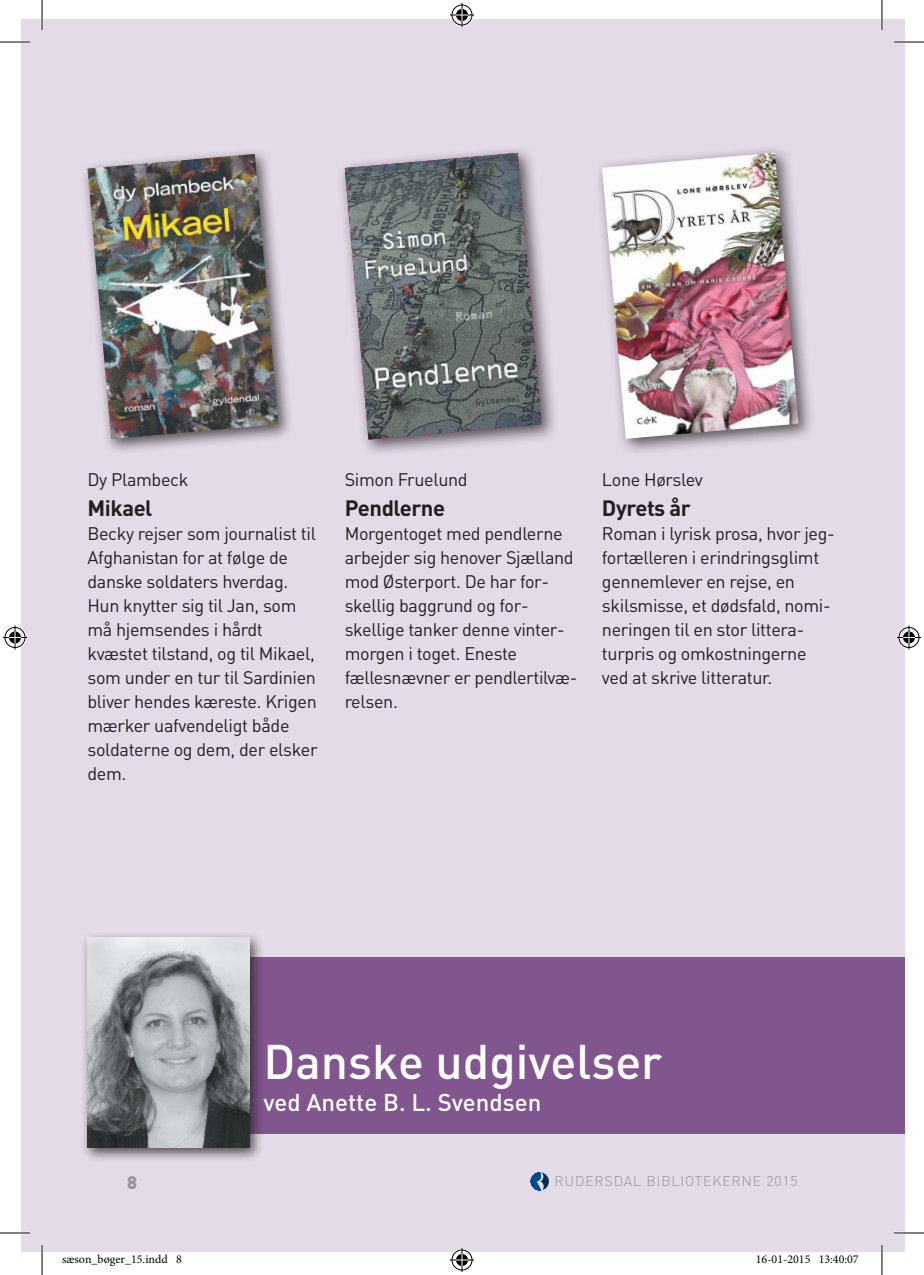
<style>
.page{position:relative;width:924px;height:1275px;background:#fff}
.page>*{position:absolute;margin:0;border:0;box-sizing:border-box;transform-origin:0 0}
.t1{font:500 48px "DIN";color:#fff}
.t2{font:500 24px "DIN";color:#fff}
.t3{font:700 22px "DIN";letter-spacing:-.02em;color:#231f20}
.t4{font:18px/24px "DIN";letter-spacing:-.02em;color:#231f20}
.t5{font:900 18px "DIN";color:#939598}
.t6{font:300 14px "DIN";letter-spacing:.06em;color:#939598}
.t7{font:12px "Minion Pro";color:#000}
</style>
<div class="page">
<div style="left:21px;top:19px;width:883px;height:1232px;background:#e4dbe8"></div>
<svg style="left:530px;top:1172px;width:18px;height:18px"></svg>
<div style="left:176px;top:957px;width:728px;height:177px;background:#81558d"></div>
<div style="left:80px;top:931px;width:185px;height:231px;background:#231f20;opacity:.75"></div>
<img style="left:87px;top:938px;width:163px;height:210px">
<div style="left:336px;top:145px;width:223px;height:312px;background:#231f20;opacity:.75"></div>
<img style="left:344px;top:153px;width:197px;height:286px">
<div style="left:80px;top:147px;width:214px;height:308px;background:#231f20;opacity:.75"></div>
<img style="left:87px;top:154px;width:191px;height:285px">
<div style="left:594px;top:145px;width:222px;height:312px;background:#231f20;opacity:.75"></div>
<img style="left:601px;top:152px;width:197px;height:287px">
<hr style="left:0;top:41px;width:30px;height:2px;background:#fff">
<hr style="left:893px;top:41px;width:30px;height:2px;background:#fff">
<hr style="left:0;top:1231px;width:30px;height:3px;background:#fff">
<hr style="left:893px;top:1231px;width:30px;height:3px;background:#fff">
<hr style="left:41px;top:0;width:2px;height:30px;background:#fff">
<hr style="left:41px;top:1245px;width:2px;height:30px;background:#fff">
<hr style="left:880px;top:0;width:2px;height:30px;background:#fff">
<hr style="left:880px;top:1245px;width:2px;height:30px;background:#fff">
<hr style="left:0;top:42px;width:30px;height:1px;background:#000">
<hr style="left:893px;top:42px;width:30px;height:1px;background:#000">
<hr style="left:0;top:1232px;width:30px;height:1px;background:#000">
<hr style="left:893px;top:1232px;width:30px;height:1px;background:#000">
<hr style="left:42px;top:0;width:1px;height:30px;background:#000">
<hr style="left:42px;top:1245px;width:1px;height:30px;background:#000">
<hr style="left:881px;top:0;width:1px;height:30px;background:#000">
<hr style="left:881px;top:1245px;width:1px;height:30px;background:#000">
<svg style="left:450px;top:3px;width:24px;height:24px"></svg>
<svg style="left:450px;top:1248px;width:24px;height:24px"></svg>
<svg style="left:3px;top:625px;width:24px;height:24px"></svg>
<svg style="left:897px;top:625px;width:23px;height:24px"></svg>
<p class="t4" style="left:87px;top:466px;width:102px">Dy Plambeck</p>
<p class="t3" style="left:87px;top:493px;width:66px">Mikael</p>
<p class="t4" style="left:87px;top:520px;width:231px">Becky rejser som journalist til<br>Afghanistan for at følge de danske soldaters hverdag.<br>Hun knytter sig til Jan, som må hjemsendes i hårdt kvæstet tilstand, og til Mikael, som under en tur til Sardinien bliver hendes kæreste. Krigen mærker uafvendeligt både soldaterne og dem, der elsker dem.</p>
<p class="t4" style="left:344px;top:466px;width:124px">Simon Fruelund</p>
<p class="t3" style="left:344px;top:493px;width:102px">Pendlerne</p>
<p class="t4" style="left:344px;top:520px;width:234px">Morgentoget med pendlerne arbejder sig henover Sjælland mod Østerport. De har for&shy;skellig baggrund og for&shy;skellige tanker denne vinter&shy;morgen i toget. Eneste fællesnævner er pendlertilvæ&shy;relsen.</p>
<p class="t4" style="left:601px;top:466px;width:102px">Lone Hørslev</p>
<p class="t3" style="left:601px;top:493px;width:90px">Dyrets år</p>
<p class="t4" style="left:601px;top:520px;width:234px">Roman i lyrisk prosa, hvor jeg&shy;fortælleren i erindringsglimt gennemlever en rejse, en skilsmisse, et dødsfald, nomi&shy;neringen til en stor littera&shy;turpris og omkostningerne ved at skrive litteratur.</p>
<h1 class="t1" style="left:263px;top:1030px;width:400px">Danske udgivelser</h1>
<h2 class="t2" style="left:263px;top:1086px;width:279px">ved Anette B. L. Svendsen</h2>
<p class="t5" style="left:127px;top:1171px;width:12px">8</p>
<p class="t6" style="left:554px;top:1171px;width:245px">RUDERSDAL BIBLIOTEKERNE 2015</p>
<p class="t7" style="left:62px;top:1251px;width:121px">sæson_bøger_15.indd 8</p>
<p class="t7" style="left:755px;top:1251px;width:104px">16-01-2015 13:40:07</p>
</div>
